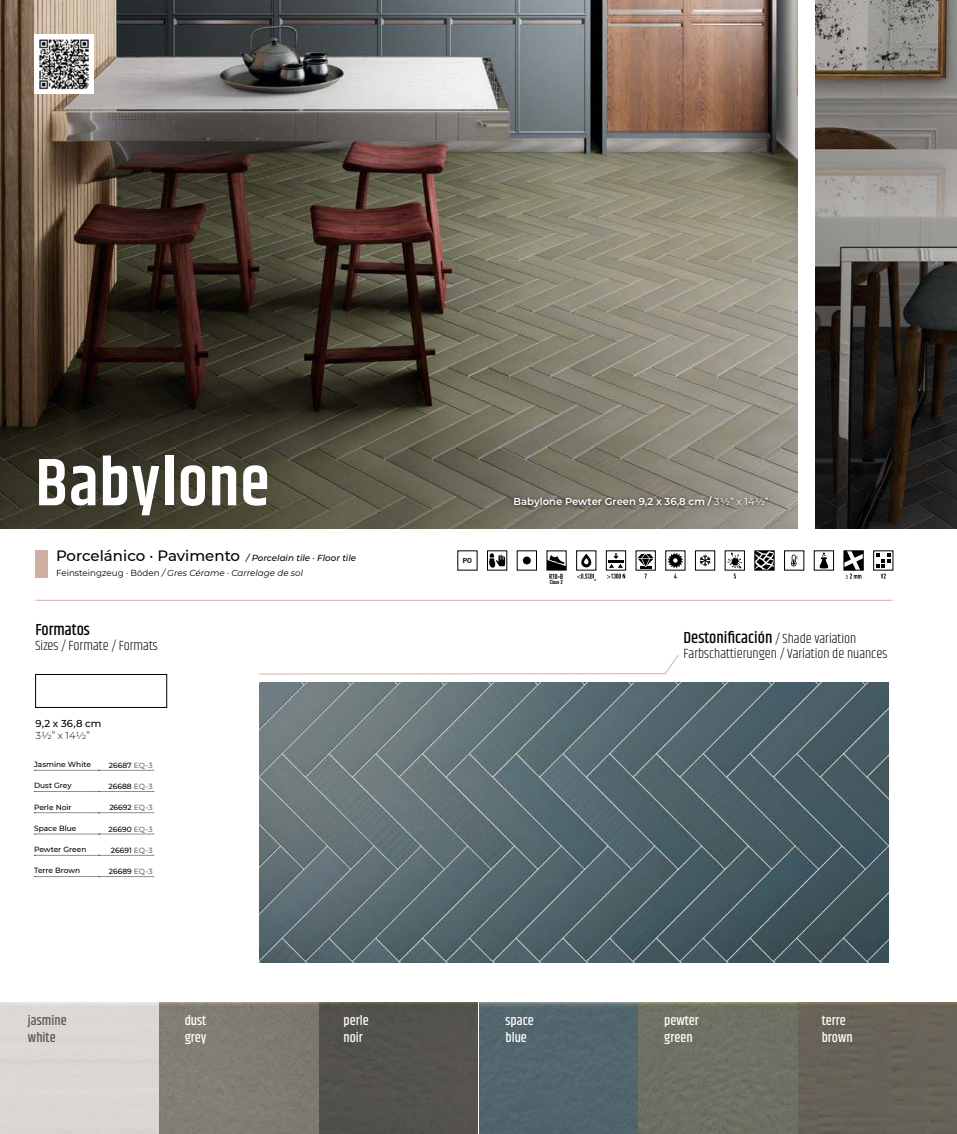
<style>
.page{position:relative;width:957px;height:1134px;background:#fff}
.page>*{position:absolute;margin:0;border:0;box-sizing:border-box;transform-origin:0 0}
.t1{font:600 67.5px "Khand";letter-spacing:.01em;color:#fff}
.t2{font:500 16.25px "Khand";color:#000}
.t3{font:500 15px "Montserrat";color:#000}
.t4{font:300 13.75px "Khand";color:#000}
.t5{font:500 13.75px/16.5px "Khand";color:#fff}
.t6{font:500 13.75px/16.5px "Khand";color:#575656}
.t7{font:600 10px "Montserrat";color:#fff}
.t8{font:300 10px "Montserrat";color:#000}
.t9{font:500 10px "Montserrat";color:#000}
.t10{font:italic 8.75px "Montserrat";color:#000}
.t11{font:italic 500 8.75px "Montserrat";color:#000}
.t12{font:500 7.5px "Montserrat";color:#000}
.t13{font:700 7.25px "DIN Condensed";color:#000}
.t14{font:700 7px "Roboto";color:#000}
.t15{font:700 5.75px "DIN Condensed";color:#000}
.s1{font-style:normal}
.s2{color:#676c72}
.s3{font-weight:400}
.s4{font-weight:300;font-size:13.75px}
</style>
<div class="page">
<hr style="left:35px;top:600px;width:857px;height:1px;background:#d0afa3">
<svg style="left:733px;top:574px;width:3px;height:5px"></svg>
<svg style="left:577px;top:574px;width:18px;height:7px"></svg>
<svg style="left:607px;top:574px;width:18px;height:5px"></svg>
<svg style="left:880px;top:574px;width:5px;height:5px"></svg>
<svg style="left:489px;top:553px;width:16px;height:15px"></svg>
<svg style="left:819px;top:553px;width:9px;height:15px"></svg>
<svg style="left:756px;top:553px;width:16px;height:15px"></svg>
<div style="left:754px;top:551px;width:20px;height:19px;border:1px solid #000"></div>
<svg style="left:791px;top:554px;width:6px;height:12px"></svg>
<svg style="left:727px;top:553px;width:15px;height:15px"></svg>
<svg style="left:637px;top:554px;width:17px;height:25px"></svg>
<svg style="left:581px;top:554px;width:10px;height:13px"></svg>
<div style="left:606px;top:551px;width:20px;height:19px;border:1px solid #000"></div>
<hr style="left:608px;top:560px;width:16px;height:3px;background:#000">
<svg style="left:609px;top:553px;width:14px;height:15px"></svg>
<svg style="left:844px;top:553px;width:19px;height:26px"></svg>
<div style="left:843px;top:551px;width:20px;height:19px;border:1px solid #000"></div>
<svg style="left:699px;top:554px;width:12px;height:12px"></svg>
<div style="left:523px;top:556px;width:8px;height:8px;background:#000;border-radius:50%"></div>
<svg style="left:667px;top:553px;width:16px;height:15px"></svg>
<svg style="left:876px;top:553px;width:14px;height:14px"></svg>
<svg style="left:547px;top:555px;width:19px;height:15px"></svg>
<div style="left:35px;top:550px;width:13px;height:28px;background:#d0afa3"></div>
<img style="left:0;top:0;width:797px;height:528px">
<div style="left:511px;top:493px;width:261px;height:18px;background:#000;opacity:.75"></div>
<img style="left:639px;top:1002px;width:318px;height:132px">
<img style="left:160px;top:1002px;width:477px;height:132px">
<img style="left:259px;top:683px;width:629px;height:279px">
<div style="left:35px;top:674px;width:132px;height:34px;border:1px solid #000"></div>
<img style="left:815px;top:0;width:142px;height:528px">
<svg style="left:259px;top:655px;width:420px;height:20px"></svg>
<div style="left:34px;top:34px;width:60px;height:60px;background:#fff"></div>
<img style="left:39px;top:39px;width:50px;height:51px">
<svg style="left:34px;top:770px;width:120px;height:1px"></svg>
<svg style="left:34px;top:791px;width:120px;height:1px"></svg>
<svg style="left:34px;top:812px;width:120px;height:1px"></svg>
<svg style="left:34px;top:834px;width:120px;height:1px"></svg>
<svg style="left:34px;top:855px;width:120px;height:1px"></svg>
<svg style="left:34px;top:876px;width:120px;height:1px"></svg>
<h1 class="t1" style="left:35px;top:455px;width:236px">Babylone</h1>
<h3 class="t3" style="left:56px;top:550px;width:186px">Porcelánico · Pavimento</h3>
<p class="t14" style="left:463px;top:557px;width:11px">PO</p>
<p class="t10" style="left:56px;top:569px;width:249px"><span class="s1">Feinsteingzeug · Böden</span> / Gres Cérame · Carrelage de sol</p>
<p class="t11" style="left:246px;top:554px;width:111px">/ Porcelain tile · Floor tile</p>
<h2 class="t2" style="left:35px;top:622px;width:56px">Formatos</h2>
<h3 class="t4" style="left:35px;top:639px;width:124px">Sizes / Formate / Formats</h3>
<h3 class="t9" style="left:35px;top:720px;width:68px">9,2 x 36,8 cm</h3>
<h3 class="t8" style="left:35px;top:729px;width:56px">31/2” x 141/2”</h3>
<p class="t12" style="left:34px;top:761px;width:59px">Jasmine White</p>
<p class="t12" style="left:109px;top:760px;width:45px">26687 <span class="s2">EQ-3</span></p>
<p class="t12" style="left:34px;top:782px;width:39px">Dust Grey</p>
<p class="t12" style="left:109px;top:783px;width:46px">26688 <span class="s2">EQ-3</span></p>
<p class="t12" style="left:34px;top:804px;width:39px">Perle Noir</p>
<p class="t12" style="left:109px;top:802px;width:45px">26692 <span class="s2">EQ-3</span></p>
<p class="t12" style="left:34px;top:825px;width:44px">Space Blue</p>
<p class="t12" style="left:109px;top:824px;width:46px">26690 <span class="s2">EQ-3</span></p>
<p class="t12" style="left:34px;top:846px;width:54px">Pewter Green</p>
<p class="t12" style="left:111px;top:845px;width:43px">26691 <span class="s2">EQ-3</span></p>
<p class="t12" style="left:34px;top:868px;width:48px">Terre Brown</p>
<p class="t12" style="left:109px;top:866px;width:45px">26689 <span class="s2">EQ-3</span></p>
<h3 class="t7" style="left:513px;top:497px;width:257px">Babylone Pewter Green 9,2 x 36,8 cm / <span class="s3">31/2” x 141/2”</span></h3>
<p class="t13" style="left:549px;top:572px;width:16px">R10-B</p>
<p class="t15" style="left:550px;top:578px;width:14px">Clase 3</p>
<h2 class="t2" style="left:683px;top:627px;width:174px">Destonificación <span class="s4">/ Shade variation</span></h2>
<h3 class="t4" style="left:683px;top:647px;width:205px">Farbschattierungen / Variation de nuances</h3>
<h3 class="t6" style="left:28px;top:1012px;width:40px">jasmine white</h3>
<h3 class="t5" style="left:185px;top:1012px;width:23px">dust grey</h3>
<h3 class="t5" style="left:343px;top:1012px;width:27px">perle noir</h3>
<h3 class="t5" style="left:664px;top:1012px;width:36px">pewter green</h3>
<h3 class="t5" style="left:505px;top:1012px;width:30px">space blue</h3>
<h3 class="t5" style="left:821px;top:1012px;width:32px">terre brown</h3>
</div>
